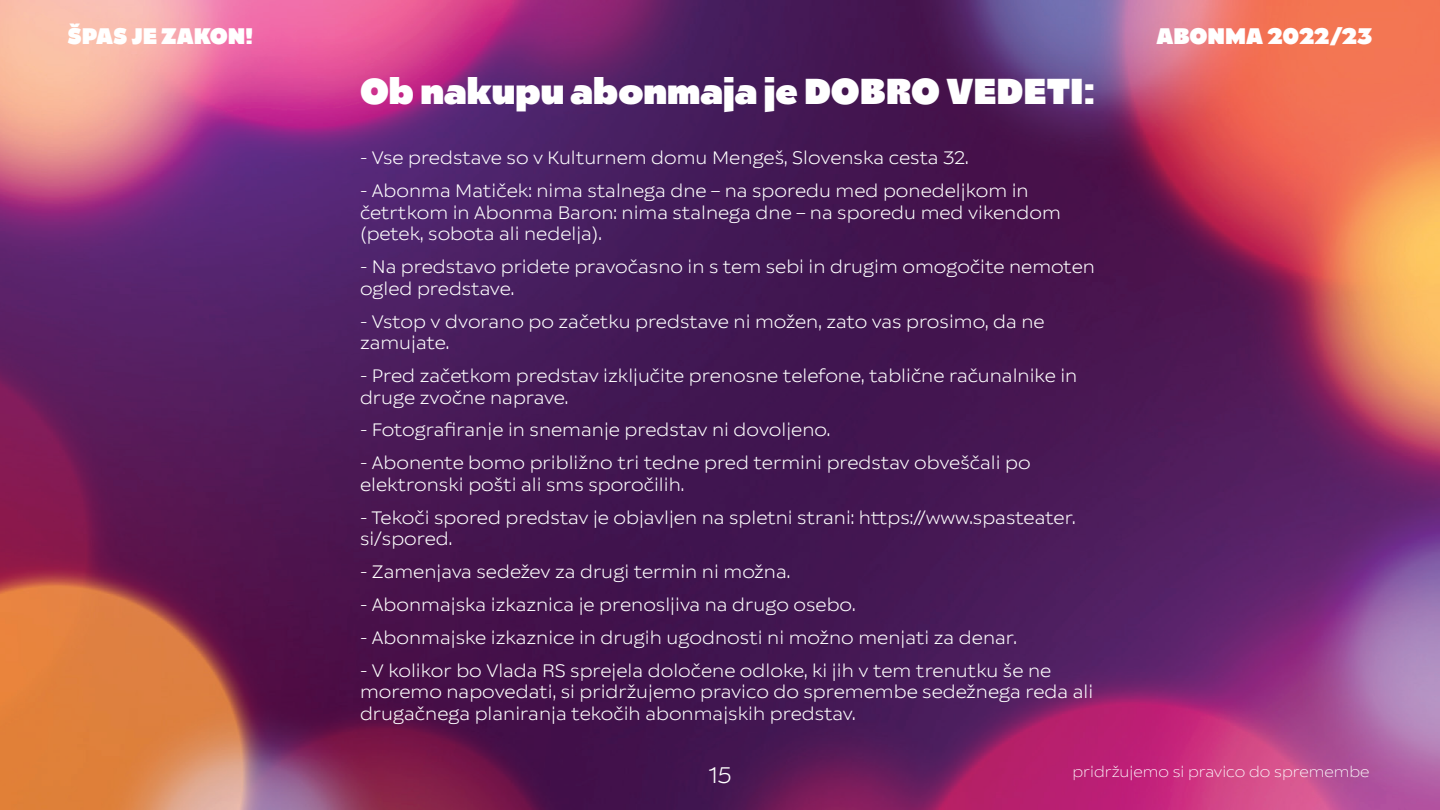
<style>
.page{position:relative;width:1440px;height:810px;background:#fff}
.page>*{position:absolute;margin:0;border:0;box-sizing:border-box;transform-origin:0 0}
.t1{font:800 36px "Catalpa";color:#fff}
.t2{font:800 22.5px "Catalpa";color:#fff}
.t3{font:300 22.5px "Catalpa";color:#fff}
.t4{font:300 18px/21.6px "Catalpa";color:#fff}
.t5{font:200 15px "Catalpa";color:#fff}
</style>
<div class="page">
<img style="left:0;top:0;width:1440px;height:810px">
<p class="t2" style="left:68px;top:22px;width:187px">ŠPAS JE ZAKON!</p>
<p class="t2" style="left:1157px;top:22px;width:217px">ABONMA 2022/23</p>
<h1 class="t1" style="left:360px;top:69px;width:737px">Ob nakupu abonmaja je DOBRO VEDETI:</h1>
<p class="t4" style="left:360px;top:147px;width:610px">- Vse predstave so v Kulturnem domu Mengeš, Slovenska cesta 32.</p>
<p class="t4" style="left:360px;top:180px;width:702px">- Abonma Matiček: nima stalnega dne – na sporedu med ponedeljkom in četrtkom in Abonma Baron: nima stalnega dne – na sporedu med vikendom (petek, sobota ali nedelja).</p>
<p class="t4" style="left:360px;top:256px;width:737px">- Na predstavo pridete pravočasno in s tem sebi in drugim omogočite nemoten ogled predstave.</p>
<p class="t4" style="left:360px;top:311px;width:686px">- Vstop v dvorano po začetku predstave ni možen, zato vas prosimo, da ne zamujate.</p>
<p class="t4" style="left:360px;top:365px;width:719px">- Pred začetkom predstav izključite prenosne telefone, tablične računalnike in druge zvočne naprave.</p>
<p class="t4" style="left:360px;top:420px;width:472px">- Fotografiranje in snemanje predstav ni dovoljeno.</p>
<p class="t4" style="left:360px;top:453px;width:672px">- Abonente bomo približno tri tedne pred termini predstav obveščali po elektronski pošti ali sms sporočilih.</p>
<p class="t4" style="left:360px;top:507px;width:717px">- Tekoči spored predstav je objavljen na spletni strani: https://www.spasteater. si/spored.</p>
<p class="t4" style="left:360px;top:561px;width:432px">- Zamenjava sedežev za drugi termin ni možna.</p>
<p class="t4" style="left:360px;top:594px;width:497px">- Abonmajska izkaznica je prenosljiva na drugo osebo.</p>
<p class="t4" style="left:360px;top:627px;width:659px">- Abonmajske izkaznice in drugih ugodnosti ni možno menjati za denar.</p>
<p class="t4" style="left:360px;top:660px;width:735px">- V kolikor bo Vlada RS sprejela določene odloke, ki jih v tem trenutku še ne moremo napovedati, si pridržujemo pravico do spremembe sedežnega reda ali drugačnega planiranja tekočih abonmajskih predstav.</p>
<p class="t3" style="left:708px;top:761px;width:25px">15</p>
<p class="t5" style="left:1072px;top:763px;width:299px">pridržujemo si pravico do spremembe</p>
</div>
